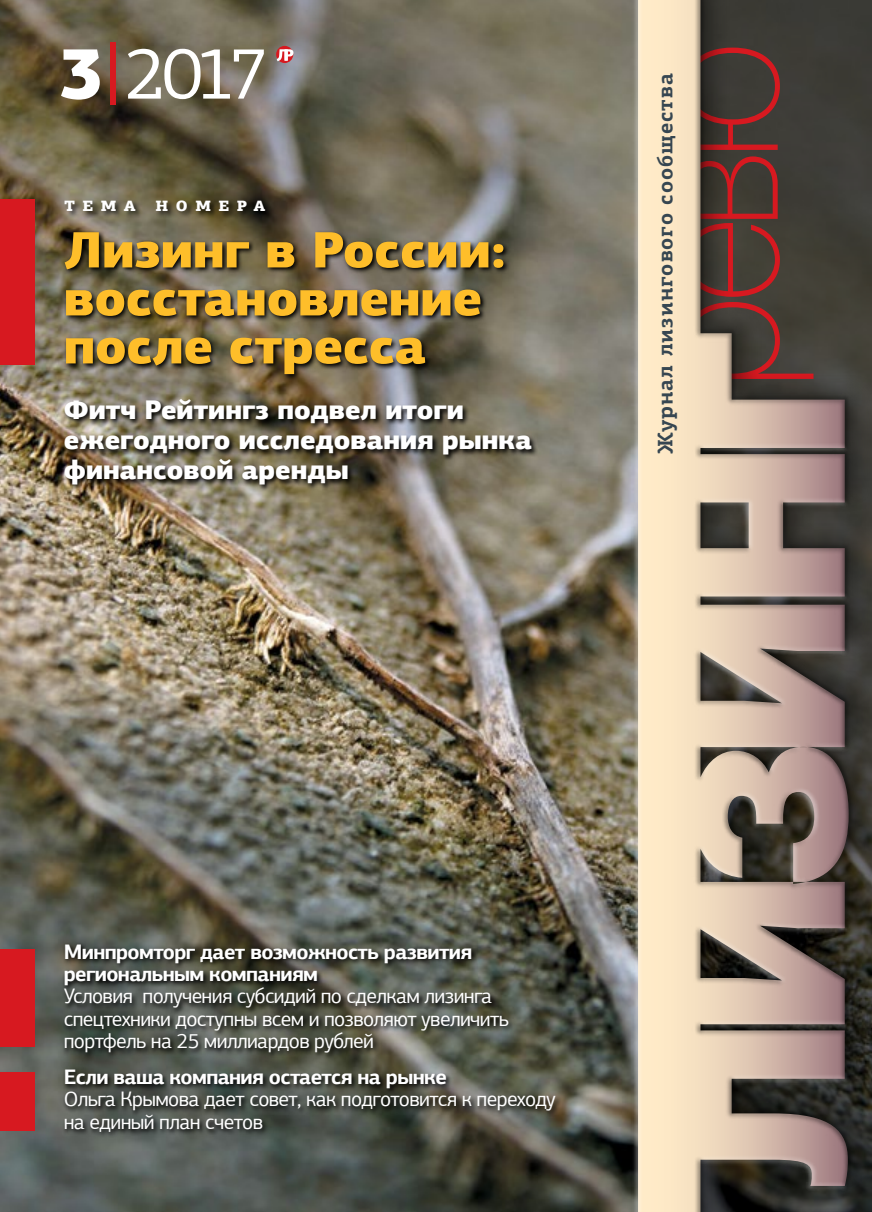
<style>
.page{position:relative;width:872px;height:1212px;background:#fff}
.page>*{position:absolute;margin:0;border:0;box-sizing:border-box;transform-origin:0 0}
.t1{font:73.95px "PF Agora Slab Pro";color:#fff}
.t2{font:900 51px/48px "PF Agora Sans Pro";color:#febe2a}
.t3{font:900 27px/30px "PF Agora Sans Pro";color:#fff}
.t4{font:21px/22.5px "PF Agora Sans Pro";letter-spacing:-.03em;color:#fff}
.t5{font:700 21px/22.5px "PF Agora Sans Pro";letter-spacing:-.03em;color:#fff}
.t6{font:700 21px "PF Agora Slab Pro";letter-spacing:.05em;color:#364651}
.t7{font:900 15px "PF Agora Slab Pro";letter-spacing:.5em;color:#fff}
.s1{font-family:"PF Agora Sans Pro";font-weight:900}
.s2{font-family:"PF Agora Sans Pro";font-weight:500;color:#d71920}
</style>
<div class="page">
<img style="left:0;top:0;width:631px;height:1212px">
<div style="left:632px;top:0;width:240px;height:1212px;background:#000;opacity:.35"></div>
<div style="left:634px;top:0;width:222px;height:1212px;background:#000;opacity:.55"></div>
<svg style="left:62px;top:230px;width:476px;height:261px;background:#5c5546"></svg>
<div style="left:0;top:199px;width:34px;height:166px;background:#d71920"></div>
<div style="left:0;top:949px;width:34px;height:97px;background:#d71920"></div>
<div style="left:0;top:1072px;width:34px;height:58px;background:#d71920"></div>
<svg style="left:62px;top:941px;width:500px;height:197px;background:#4a4d44"></svg>
<div style="left:63px;top:199px;width:209px;height:19px;background:#000;opacity:.75"></div>
<div style="left:276px;top:46px;width:17px;height:17px;background:#d71920;border-radius:50%"></div>
<svg style="left:277px;top:49px;width:16px;height:12px"></svg>
<h1 class="t1" style="left:58px;top:28px;width:213px"><span class="s1">3</span><span class="s2">|</span>2017</h1>
<p class="t7" style="left:65px;top:196px;width:73px">ТЕМА</p>
<p class="t7" style="left:156px;top:196px;width:111px">НОМЕРА</p>
<h2 class="t2" style="left:64px;top:226px;width:444px">Лизинг в России: восстановление после стресса</h2>
<p class="t3" style="left:64px;top:395px;width:470px">Фитч Рейтингз подвел итоги ежегодного исследования рынка финансовой аренды</p>
<p class="t6" style="left:652px;top:454px;width:382px;rotate:-90deg">Журнал лизингового сообщества</p>
<p class="t5" style="left:64px;top:940px;width:410px">Минпромторг дает возможность развития региональным компаниям</p>
<p class="t4" style="left:64px;top:985px;width:447px">Условия получения субсидий по сделкам лизинга спецтехники доступны всем и позволяют увеличить портфель на 25 миллиардов рублей</p>
<p class="t5" style="left:64px;top:1065px;width:384px">Если ваша компания остается на рынке</p>
<p class="t4" style="left:64px;top:1088px;width:493px">Ольга Крымова дает совет, как подготовится к переходу на единый план счетов</p>
</div>
